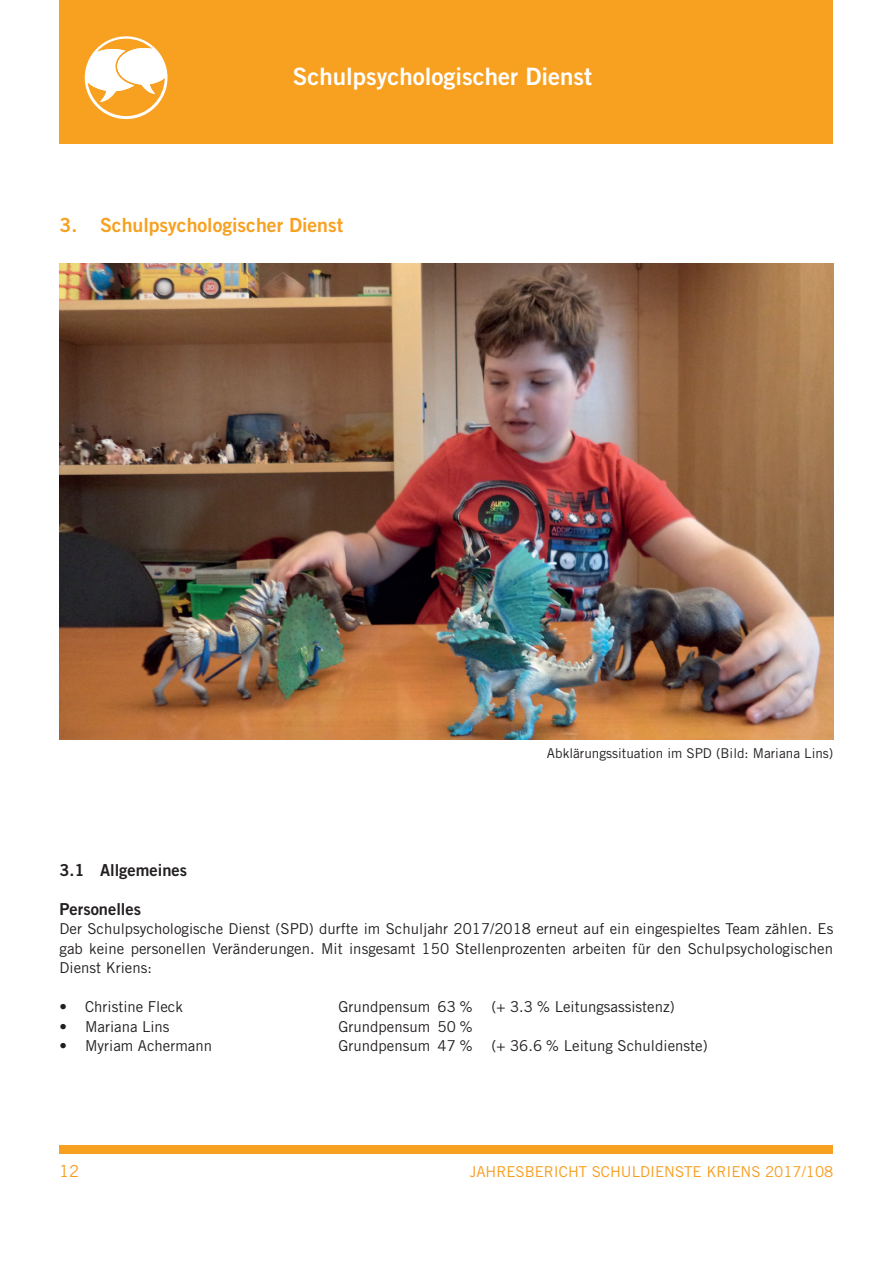
<style>
.page{position:relative;width:893px;height:1263px;background:#fff}
.page>*{position:absolute;margin:0;border:0;box-sizing:border-box;transform-origin:0 0}
.seitentitel{font:24px "Trade Gothic LT Std Bd 2";color:#fff}
.Titel{font:19.5px "Trade Gothic LT Std Bd 2";color:#f8a01f}
.Titel-2{font:16.5px "Trade Gothic LT Std Bd 2";color:#231f20}
.zwischentitel{font:16.5px "Trade Gothic LT Std Bd 2";color:#231f20}
.t1{font:16.5px "Trade Gothic LT Std";color:#f89c1c}
.fliesstext_zweispalt{font:15px/19.5px "Trade Gothic LT Std";color:#231f20;text-align:justify}
.t2{font:15px "Trade Gothic LT Std";color:#f89c1c}
.Bildlegende{font:13.5px "Trade Gothic LT Std";color:#231f20}
</style>
<div class="page">
<div style="left:60px;top:1145px;width:773px;height:9px;background:#f8a01f"></div>
<div style="left:60px;top:0;width:773px;height:144px;background:#f8a01f"></div>
<svg style="left:85px;top:36px;width:83px;height:83px"></svg>
<svg style="left:87px;top:39px;width:78px;height:77px"></svg>
<img style="left:60px;top:263px;width:773px;height:476px">
<p class="seitentitel" style="left:293px;top:62px;width:301px">Schulpsychologischer Dienst</p>
<p class="Titel" style="left:60px;top:213px;width:285px">3. Schulpsychologischer Dienst</p>
<p class="Bildlegende" style="left:547px;top:745px;width:288px">Abklärungssituation im SPD (Bild: Mariana Lins)</p>
<p class="Titel-2" style="left:60px;top:859px;width:129px">3.1 Allgemeines</p>
<p class="zwischentitel" style="left:60px;top:898px;width:83px">Personelles</p>
<p class="fliesstext_zweispalt" style="left:60px;top:919px;width:775px">Der Schulpsychologische Dienst (SPD) durfte im Schuljahr 2017/2018 erneut auf ein eingespieltes Team zählen. Es gab keine personellen Veränderungen. Mit insgesamt 150 Stellenprozenten arbeiten für den Schulpsychologischen Dienst Kriens:</p>
<p class="fliesstext_zweispalt" style="left:60px;top:997px;width:125px">• Christine Fleck</p>
<p class="fliesstext_zweispalt" style="left:339px;top:997px;width:338px">Grundpensum 63 % (+ 3.3 % Leitungsassistenz)</p>
<p class="fliesstext_zweispalt" style="left:60px;top:1016px;width:112px">• Mariana Lins</p>
<p class="fliesstext_zweispalt" style="left:339px;top:1016px;width:136px">Grundpensum 50 %</p>
<p class="fliesstext_zweispalt" style="left:60px;top:1036px;width:154px">• Myriam Achermann</p>
<p class="fliesstext_zweispalt" style="left:339px;top:1036px;width:371px">Grundpensum 47 % (+ 36.6 % Leitung Schuldienste)</p>
<p class="t1" style="left:59px;top:1161px;width:22px">12</p>
<p class="t2" style="left:470px;top:1162px;width:365px">JAHRESBERICHT SCHULDIENSTE KRIENS 2017/108</p>
</div>
